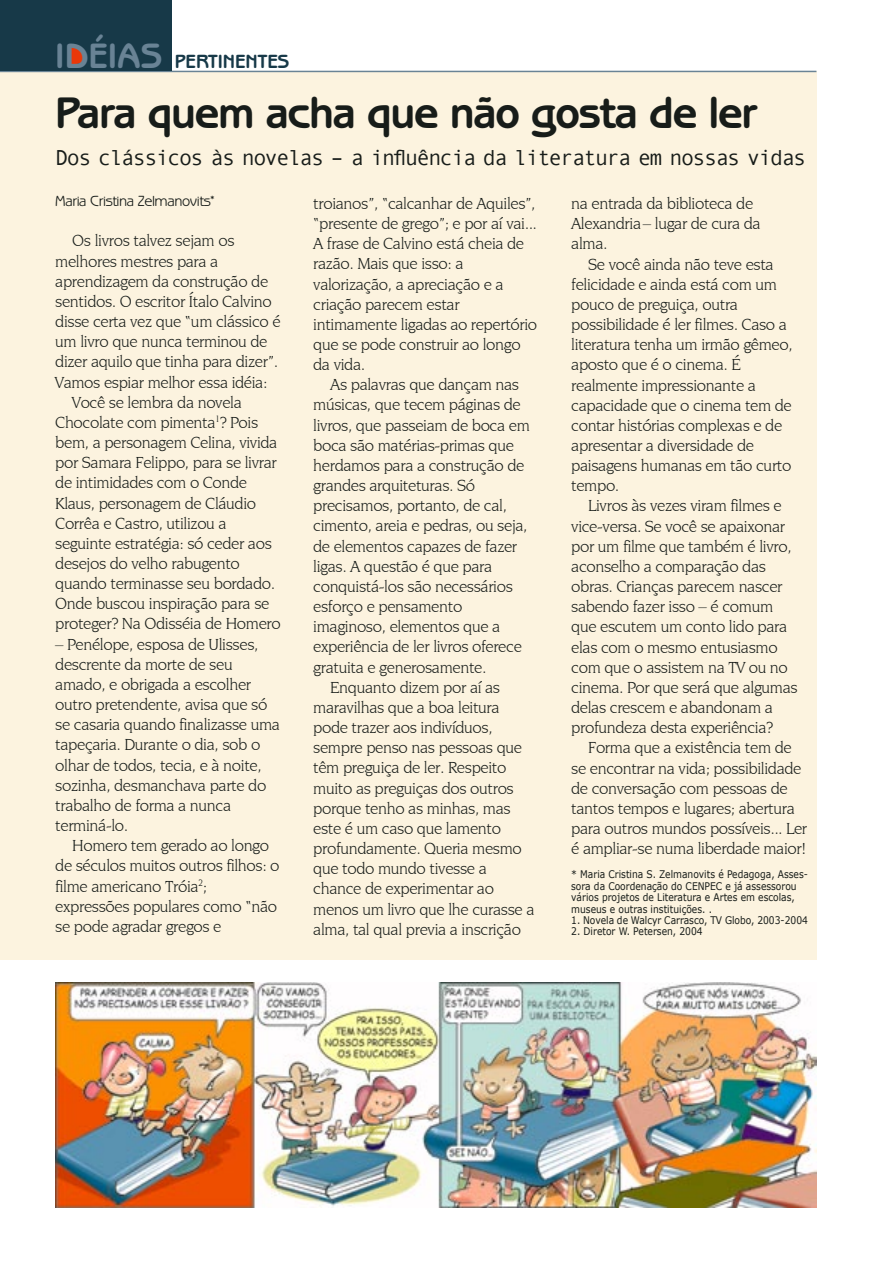
<style>
.page{position:relative;width:893px;height:1263px;background:#fff}
.page>*{position:absolute;margin:0;border:0;box-sizing:border-box;transform-origin:0 0}
._1Titulo{font:700 45px "Benguiat Gothic IT Cby BT";letter-spacing:-.025em;color:#171c19}
.t1{font:700 36px "Benguiat Gothic IT Cby BT";color:#698395}
._1olho{font:21.75px "Andale Mono";letter-spacing:-.07em;color:#171c19}
.t2{font:700 19.5px "Benguiat Gothic IT Cby BT";color:#173948}
._1texto1{font:16.8px/20.1px "Novarese IT Cby BT";letter-spacing:-.025em;color:#171c19}
._1_assinatura{font:15px "Benguiat Gothic IT Cby BT";letter-spacing:-.025em;color:#171c19}
._1cargo{font:10.5px/11.4px "Verdana";color:#171c19;scale:.87 1}
</style>
<div class="page">
<div style="left:0;top:71px;width:816px;height:888px;background:#fcf3df"></div>
<hr style="left:0;top:71px;width:816px;height:1px;background:#698395">
<div style="left:0;top:0;width:171px;height:71px;background:#173948"></div>
<svg style="left:69px;top:45px;width:16px;height:20px"></svg>
<img style="left:55px;top:982px;width:761px;height:226px">
<p class="t1" style="left:55px;top:33px;width:109px">IDÉIAS</p>
<p class="t2" style="left:175px;top:49px;width:116px">PERTINENTES</p>
<p class="_1Titulo" style="left:55px;top:85px;width:703px">Para quem acha que não gosta de ler</p>
<p class="_1olho" style="left:55px;top:146px;width:752px">Dos clássicos às novelas – a influência da literatura em nossas vidas</p>
<p class="_1_assinatura" style="left:55px;top:192px;width:161px">Maria Cristina Zelmanovits*</p>
<p class="_1texto1" style="left:55px;top:231px;width:227px;text-indent:17px">Os livros talvez sejam os melhores mestres para a aprendizagem da construção de sentidos. O escritor Ítalo Calvino disse certa vez que “um clássico é um livro que nunca terminou de dizer aquilo que tinha para dizer”.<br>Vamos espiar melhor essa idéia:</p>
<p class="_1texto1" style="left:55px;top:392px;width:227px;text-indent:17px">Você se lembra da novela<br>Chocolate com pimenta<sup>1</sup>? Pois bem, a personagem Celina, vivida por Samara Felippo, para se livrar de intimidades com o Conde<br>Klaus, personagem de Cláudio<br>Corrêa e Castro, utilizou a seguinte estratégia: só ceder aos desejos do velho rabugento quando terminasse seu bordado.<br>Onde buscou inspiração para se proteger? Na Odisséia de Homero</p>
<p class="_1texto1" style="left:55px;top:634px;width:226px">– Penélope, esposa de Ulisses, descrente da morte de seu amado, e obrigada a escolher outro pretendente, avisa que só se casaria quando finalizasse uma tapeçaria. Durante o dia, sob o olhar de todos, tecia, e à noite, sozinha, desmanchava parte do trabalho de forma a nunca terminá-lo.</p>
<p class="_1texto1" style="left:55px;top:835px;width:226px;text-indent:17px">Homero tem gerado ao longo de séculos muitos outros filhos: o filme americano Tróia<sup>2</sup>; expressões populares como “não se pode agradar gregos e</p>
<p class="_1texto1" style="left:313px;top:193px;width:225px">troianos”, “calcanhar de Aquiles”, “presente de grego”; e por aí vai...<br>A frase de Calvino está cheia de razão. Mais que isso: a valorização, a apreciação e a criação parecem estar intimamente ligadas ao repertório que se pode construir ao longo da vida.</p>
<p class="_1texto1" style="left:313px;top:374px;width:218px;text-indent:17px">As palavras que dançam nas músicas, que tecem páginas de livros, que passeiam de boca em boca são matérias-primas que herdamos para a construção de grandes arquiteturas. Só precisamos, portanto, de cal, cimento, areia e pedras, ou seja, de elementos capazes de fazer ligas. A questão é que para conquistá-los são necessários esforço e pensamento imaginoso, elementos que a experiência de ler livros oferece gratuita e generosamente.</p>
<p class="_1texto1" style="left:313px;top:677px;width:223px;text-indent:17px">Enquanto dizem por aí as maravilhas que a boa leitura pode trazer aos indivíduos, sempre penso nas pessoas que têm preguiça de ler. Respeito muito as preguiças dos outros porque tenho as minhas, mas este é um caso que lamento profundamente. Queria mesmo que todo mundo tivesse a chance de experimentar ao menos um livro que lhe curasse a alma, tal qual previa a inscrição</p>
<p class="_1texto1" style="left:571px;top:193px;width:191px">na entrada da biblioteca de<br>Alexandria– lugar de cura da alma.</p>
<p class="_1texto1" style="left:571px;top:254px;width:223px;text-indent:17px">Se você ainda não teve esta felicidade e ainda está com um pouco de preguiça, outra possibilidade é ler filmes. Caso a literatura tenha um irmão gêmeo, aposto que é o cinema. É realmente impressionante a capacidade que o cinema tem de contar histórias complexas e de apresentar a diversidade de paisagens humanas em tão curto tempo.</p>
<p class="_1texto1" style="left:571px;top:496px;width:228px;text-indent:17px">Livros às vezes viram filmes e vice-versa. Se você se apaixonar por um filme que também é livro, aconselho a comparação das obras. Crianças parecem nascer sabendo fazer isso – é comum que escutem um conto lido para elas com o mesmo entusiasmo com que o assistem na TV ou no cinema. Por que será que algumas delas crescem e abandonam a profundeza desta experiência?</p>
<p class="_1texto1" style="left:571px;top:738px;width:237px;text-indent:17px">Forma que a existência tem de se encontrar na vida; possibilidade de conversação com pessoas de tantos tempos e lugares; abertura para outros mundos possíveis... Ler é ampliar-se numa liberdade maior!</p>
<p class="_1cargo" style="left:571px;top:868px;width:274px">* Maria Cristina S. Zelmanovits é Pedagoga, Asses&shy;sora da Coordenação do CENPEC e já assessorou vários projetos de Literatura e Artes em escolas, museus e outras instituições. .</p>
<p class="_1cargo" style="left:571px;top:914px;width:274px">1. Novela de Walcyr Carrasco, TV Globo, 2003-2004</p>
<p class="_1cargo" style="left:571px;top:925px;width:153px">2. Diretor W. Petersen, 2004</p>
</div>
